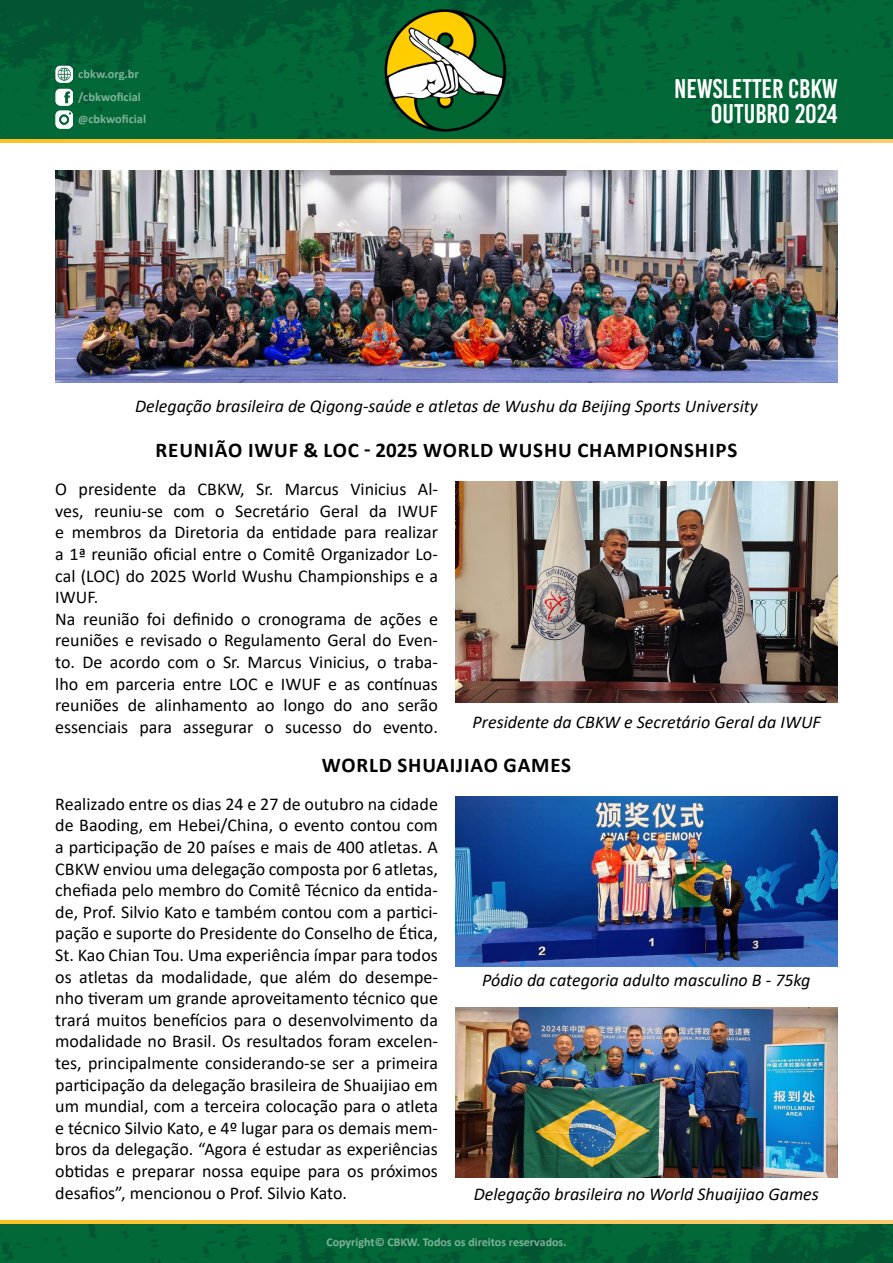
<style>
.page{position:relative;width:893px;height:1263px;background:#fff}
.page>*{position:absolute;margin:0;border:0;box-sizing:border-box;transform-origin:0 0}
.Cabeçallho_-_Mês{font:27px "Bebas Kai";color:#fff}
.Título_de_Seção{font:700 21px "Calibri";letter-spacing:.04em;color:#000}
.t1{font:18px/21.6px "Calibri";color:#000;text-align:justify}
.t2{font:italic 18px "Calibri";color:#000}
.t3{font:700 12.3px/22.2px "Calibri";color:#fff}
.t4{font:700 12px "Calibri";color:#fff}
.s1{font-size:11.25px}
</style>
<div class="page">
<img style="left:0;top:1223px;width:893px;height:40px">
<img style="left:0;top:0;width:893px;height:140px">
<img style="left:360px;top:0;width:173px;height:143px">
<img style="left:55px;top:89px;width:17px;height:17px">
<img style="left:56px;top:111px;width:17px;height:17px">
<img style="left:55px;top:66px;width:17px;height:17px">
<svg style="left:0;top:140px;width:893px;height:2px;background:#ffc44b"></svg>
<svg style="left:0;top:1220px;width:893px;height:3px;background:#ffc44b"></svg>
<img style="left:455px;top:482px;width:383px;height:221px">
<img style="left:55px;top:170px;width:782px;height:213px">
<img style="left:455px;top:796px;width:383px;height:170px">
<img style="left:455px;top:1008px;width:383px;height:170px">
<p class="t3" style="left:78px;top:62px;width:62px">cbkw.org.br</p>
<p class="t3" style="left:78px;top:85px;width:69px">/cbkwoficial <span class="s1">@</span>cbkwoficial</p>
<h1 class="Cabeçallho_-_Mês" style="left:674px;top:74px;width:165px">NEWSLETTER CBKW</h1>
<p class="Cabeçallho_-_Mês" style="left:711px;top:99px;width:128px">OUTUBRO 2024</p>
<p class="t2" style="left:135px;top:393px;width:624px">Delegação brasileira de Qigong-saúde e atletas de Wushu da Beijing Sports University</p>
<p class="Título_de_Seção" style="left:156px;top:435px;width:583px">REUNIÃO IWUF &amp; LOC - 2025 WORLD WUSHU CHAMPIONSHIPS</p>
<p class="t1" style="left:55px;top:478px;width:384px">O presidente da CBKW, Sr. Marcus Vinicius Al&shy;ves, reuniu-se com o Secretário Geral da IWUF e membros da Diretoria da entidade para realizar a 1ª reunião oficial entre o Comitê Organizador Lo&shy;cal (LOC) do 2025 World Wushu Championships e a IWUF.</p>
<p class="t1" style="left:55px;top:607px;width:384px">Na reunião foi definido o cronograma de ações e reuniões e revisado o Regulamento Geral do Even&shy;to. De acordo com o Sr. Marcus Vinicius, o traba&shy;lho em parceria entre LOC e IWUF e as contínuas reuniões de alinhamento ao longo do ano serão essenciais para assegurar o sucesso do evento.</p>
<p class="t2" style="left:473px;top:709px;width:350px">Presidente da CBKW e Secretário Geral da IWUF</p>
<p class="Título_de_Seção" style="left:322px;top:750px;width:251px">WORLD SHUAIJIAO GAMES</p>
<p class="t1" style="left:55px;top:792px;width:384px">Realizado entre os dias 24 e 27 de outubro na cidade de Baoding, em Hebei/China, o evento contou com a participação de 20 países e mais de 400 atletas. A CBKW enviou uma delegação composta por 6 atletas, chefiada pelo membro do Comitê Técnico da entida&shy;de, Prof. Silvio Kato e também contou com a partici&shy;pação e suporte do Presidente do Conselho de Ética, St. Kao Chian Tou. Uma experiência ímpar para todos os atletas da modalidade, que além do desempe&shy;nho tiveram um grande aproveitamento técnico que trará muitos benefícios para o desenvolvimento da modalidade no Brasil. Os resultados foram excelen&shy;tes, principalmente considerando-se ser a primeira participação da delegação brasileira de Shuaijiao em um mundial, com a terceira colocação para o atleta e técnico Silvio Kato, e 4º lugar para os demais mem&shy;bros da delegação. “Agora é estudar as experiências obtidas e preparar nossa equipe para os próximos desafios”, mencionou o Prof. Silvio Kato.</p>
<p class="t2" style="left:482px;top:968px;width:330px">Pódio da categoria adulto masculino B - 75kg</p>
<p class="t2" style="left:474px;top:1181px;width:347px">Delegação brasileira no World Shuaijiao Games</p>
<p class="t4" style="left:326px;top:1234px;width:242px">Copyright© CBKW. Todos os direitos reservados.</p>
</div>
